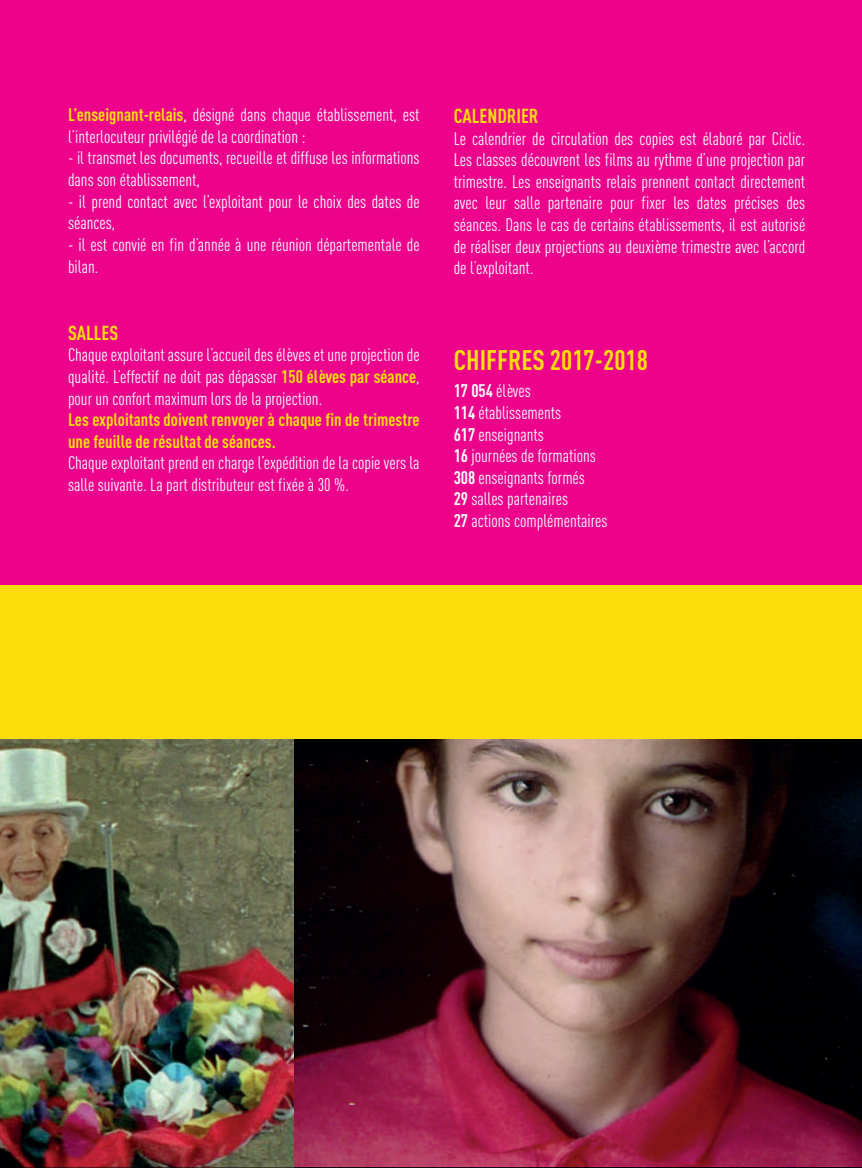
<style>
.page{position:relative;width:862px;height:1168px;background:#fff}
.page>*{position:absolute;margin:0;border:0;box-sizing:border-box;transform-origin:0 0}
.t1{font:700 28px "DIN Cond";color:#fadd0b}
.t2{font:700 20px "DIN Cond";color:#fadd0b}
.t3{font:18px/21.6px "DIN Cond";color:#fff}
.t4{font:700 18px/21.6px "DIN Cond";color:#fadd0b}
.s1{font-weight:700;color:#fadd0b}
.s2{font-weight:700}
</style>
<div class="page">
<div style="left:0;top:0;width:862px;height:1134px;background:#ed028c"></div>
<img style="left:0;top:739px;width:862px;height:429px">
<div style="left:0;top:586px;width:862px;height:153px;background:#fadd0b"></div>
<p class="t3" style="left:68px;top:104px;width:353px"><span class="s1">L’enseignant-relais</span>, désigné dans chaque établissement, est l’interlocuteur privilégié de la coordination :</p>
<p class="t3" style="left:68px;top:147px;width:353px">- il transmet les documents, recueille et diffuse les informations dans son établissement,</p>
<p class="t3" style="left:68px;top:190px;width:353px">- il prend contact avec l’exploitant pour le choix des dates de séances,</p>
<p class="t3" style="left:68px;top:234px;width:353px">- il est convié en fin d’année à une réunion départementale de bilan.</p>
<p class="t2" style="left:68px;top:320px;width:52px">SALLES</p>
<p class="t3" style="left:68px;top:344px;width:353px;text-align:justify">Chaque exploitant assure l’accueil des élèves et une projection de qualité. L’effectif ne doit pas dépasser <span class="s1">150 élèves par séance</span>, pour un confort maximum lors de la projection.</p>
<p class="t4" style="left:68px;top:408px;width:353px">Les exploitants doivent renvoyer à chaque fin de trimestre une feuille de résultat de séances.</p>
<p class="t3" style="left:68px;top:452px;width:353px">Chaque exploitant prend en charge l’expédition de la copie vers la salle suivante. La part distributeur est fixée à 30 %.</p>
<p class="t2" style="left:454px;top:104px;width:86px">CALENDRIER</p>
<p class="t3" style="left:454px;top:127px;width:353px;text-align:justify">Le calendrier de circulation des copies est élaboré par Ciclic.<br>Les classes découvrent les films au rythme d’une projection par trimestre. Les enseignants relais prennent contact directement avec leur salle partenaire pour fixer les dates précises des séances. Dans le cas de certains établissements, il est autorisé de réaliser deux projections au deuxième trimestre avec l’accord de l’exploitant.</p>
<h1 class="t1" style="left:454px;top:343px;width:196px">CHIFFRES 2017-2018</h1>
<p class="t3" style="left:454px;top:380px;width:155px"><span class="s2">17 054</span> élèves<br><span class="s2">114</span> établissements<br><span class="s2">617</span> enseignants<br><span class="s2">16</span> journées de formations<br><span class="s2">308</span> enseignants formés<br><span class="s2">29</span> salles partenaires<br><span class="s2">27</span> actions complémentaires</p>
</div>
